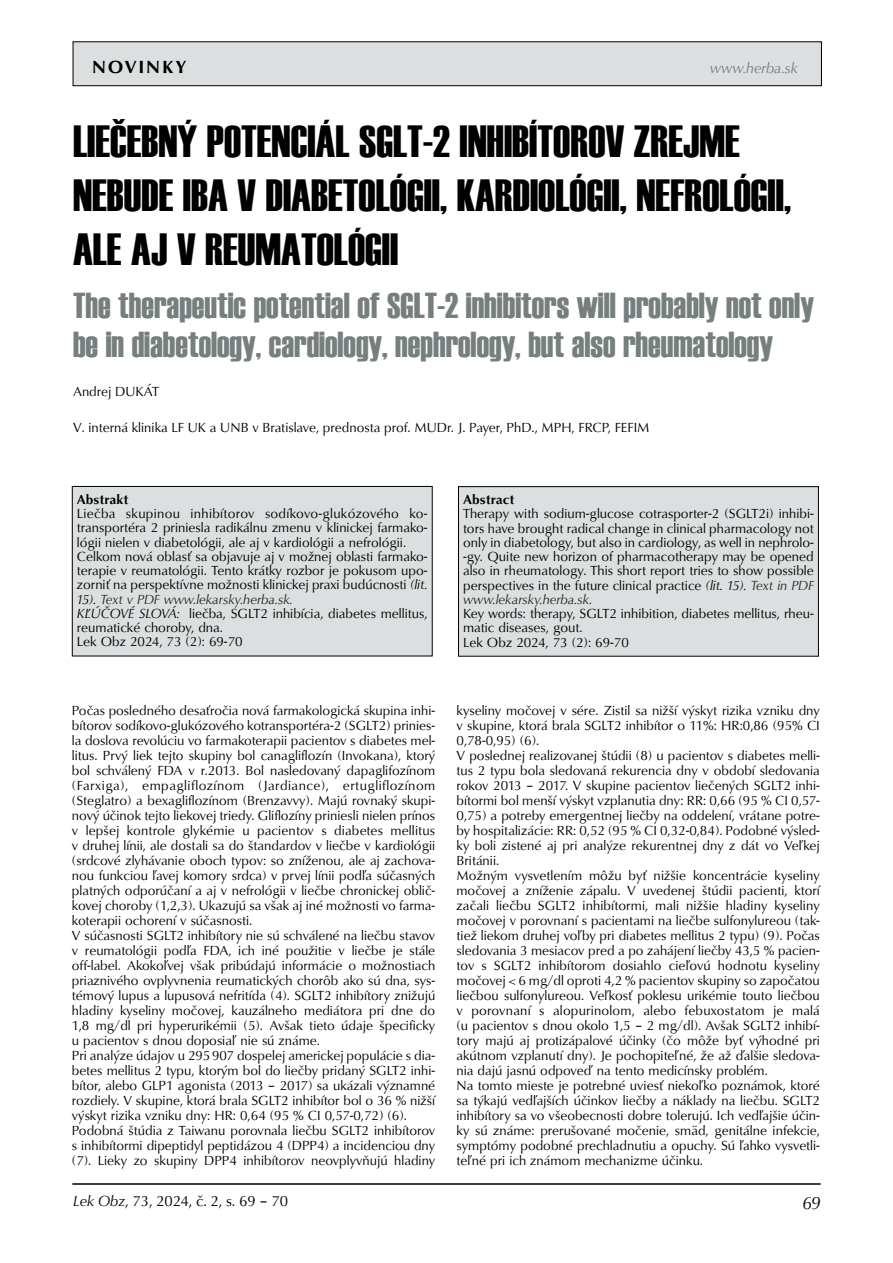
<style>
.page{position:relative;width:893px;height:1263px;background:#fff}
.page>*{position:absolute;margin:0;border:0;box-sizing:border-box;transform-origin:0 0}
.t1{font:45px/54px "Haettenschweiler";color:#000}
.t2{font:36px/39px "Haettenschweiler";color:#777e7e}
.t3{font:700 18px "URW Classico TEE";letter-spacing:.1em;color:#000}
.t4{font:italic 18px "URW Classico TEE";color:#000}
.t5{font:15px "URW Classico TEE";color:#000}
.t6{font:italic 15px "URW Classico TEE";color:#777e7e}
.t7{font:13.5px/15px "URW Classico TEE";color:#000}
.t8{font:700 13.5px "URW Classico TEE";color:#000}
.s1{font-style:italic}
.s2{font-style:italic;color:#252525}
</style>
<div class="page">
<div style="left:73px;top:42px;width:748px;height:44px;background:#dcdfe0"></div>
<div style="left:73px;top:41px;width:749px;height:45px;border:1px solid #000"></div>
<hr style="left:72px;top:1183px;width:749px;height:2px;background:#000">
<div style="left:72px;top:486px;width:360px;height:170px;background:#dcdfe0"></div>
<div style="left:72px;top:486px;width:361px;height:170px;border:1px solid #000"></div>
<div style="left:458px;top:487px;width:360px;height:169px;background:#dcdfe0"></div>
<div style="left:458px;top:486px;width:361px;height:171px;border:1px solid #000"></div>
<h3 class="t3" style="left:92px;top:56px;width:96px">Novin ky</h3>
<p class="t6" style="left:710px;top:59px;width:90px">www.herba.sk</p>
<h1 class="t1" style="left:73px;top:115px;width:719px">LIEČEBNÝ POTENCIÁL SGLT-2 INHIBÍTOROV ZREJME<br>NEBUDE IBA V DIABETOLÓGII, KARDIOLÓGII, NEFROLÓGII,<br>ALE AJ V REUMATOLÓGII</h1>
<h2 class="t2" style="left:73px;top:286px;width:742px">The therapeutic potential of SGLT-2 inhibitors will probably not only be in diabetology, cardiology, nephrology, but also rheumatology</h2>
<p class="t7" style="left:73px;top:384px;width:87px">Andrej DUKÁT</p>
<p class="t7" style="left:73px;top:420px;width:578px">V. interná klinika LF UK a UNB v Bratislave, prednosta prof. MUDr. J. Payer, PhD., MPH, FRCP, FEFIM</p>
<p class="t8" style="left:77px;top:491px;width:53px">Abstrakt</p>
<p class="t7" style="left:77px;top:507px;width:352px;line-height:14.2px">Liečba skupinou inhibítorov sodíkovo-glukózového ko&shy;transportéra 2 priniesla radikálnu zmenu v klinickej farmako&shy;lógii nielen v diabetológii, ale aj v kardiológii a nefrológii.<br>Celkom nová oblasť sa objavuje aj v možnej oblasti farmako&shy;terapie v reumatológii. Tento krátky rozbor je pokusom upo&shy;zorniť na perspektívne možnosti klinickej praxi budúcnosti <span class="s1">(lit.<br>15).</span> <span class="s2">Text v PDF www.lekarsky.herba.sk.<br></span><span class="s1">KĽÚČOVÉ SLOVÁ:</span> liečba, SGLT2 inhibícia, diabetes mellitus, reumatické choroby, dna.<br>Lek Obz 2024, 73 (2): 69-70</p>
<p class="t8" style="left:463px;top:491px;width:53px">Abstract</p>
<p class="t7" style="left:463px;top:507px;width:352px;line-height:14.2px;text-align:justify">Therapy with sodium-glucose cotrasporter-2 (SGLT2i) inhibi&shy;tors have brought radical change in clinical pharmacology not only in diabetology, but also in cardiology, as well in nephrolo--gy. Quite new horizon of pharmacotherapy may be opened also in rheumatology. This short report tries to show possible perspectives in the future clinical practice <span class="s1">(lit. 15).</span> <span class="s2">Text in PDF www.lekarsky.herba.sk.</span></p>
<p class="t7" style="left:463px;top:607px;width:352px;line-height:14.2px">Key words: therapy, SGLT2 inhibition, diabetes mellitus, rheu&shy;matic diseases, gout.<br>Lek Obz 2024, 73 (2): 69-70</p>
<p class="t7" style="left:72px;top:703px;width:365px">Počas posledného desaťročia nová farmakologická skupina inhi&shy;bítorov sodíkovo-glukózového kotransportéra-2 (SGLT2) prinies&shy;la doslova revolúciu vo farmakoterapii pacientov s diabetes mel&shy;litus. Prvý liek tejto skupiny bol canagliflozín (Invokana), ktorý bol schválený FDA v r.2013. Bol nasledovaný dapaglifozínom (Farxiga), empagliflozínom (Jardiance), ertugliflozínom (Steglatro) a bexagliflozínom (Brenzavvy). Majú rovnaký skupi&shy;nový účinok tejto liekovej triedy. Gliflozíny priniesli nielen prínos v lepšej kontrole glykémie u pacientov s diabetes mellitus v druhej línii, ale dostali sa do štandardov v liečbe v kardiológii (srdcové zlyhávanie oboch typov: so zníženou, ale aj zachova&shy;nou funkciou ľavej komory srdca) v prvej línii podľa súčasných platných odporúčaní a aj v nefrológii v liečbe chronickej oblič&shy;kovej choroby (1,2,3). Ukazujú sa však aj iné možnosti vo farma&shy;koterapii ochorení v súčasnosti.<br>V súčasnosti SGLT2 inhibítory nie sú schválené na liečbu stavov v reumatológii podľa FDA, ich iné použitie v liečbe je stále off-label. Akokoľvej však pribúdajú informácie o možnostiach priaznivého ovplyvnenia reumatických chorôb ako sú dna, sys&shy;témový lupus a lupusová nefritída (4). SGLT2 inhibítory znižujú hladiny kyseliny močovej, kauzálneho mediátora pri dne do 1,8 mg/dl pri hyperurikémii (5). Avšak tieto údaje špecificky u pacientov s dnou doposiaľ nie sú známe.<br>Pri analýze údajov u 295907 dospelej americkej populácie s dia&shy;betes mellitus 2 typu, ktorým bol do liečby pridaný SGLT2 inhi&shy;bítor, alebo GLP1 agonista (2013 – 2017) sa ukázali významné rozdiely. V skupine, ktorá brala SGLT2 inhibítor bol o 36 % nižší výskyt rizika vzniku dny: HR: 0,64 (95 % CI 0,57-0,72) (6).<br>Podobná štúdia z Taiwanu porovnala liečbu SGLT2 inhibítorov s inhibítormi dipeptidyl peptidázou 4 (DPP4) a incidenciou dny (7). Lieky zo skupiny DPP4 inhibítorov neovplyvňujú hladiny</p>
<p class="t7" style="left:457px;top:703px;width:365px">kyseliny močovej v sére. Zistil sa nižší výskyt rizika vzniku dny v skupine, ktorá brala SGLT2 inhibítor o 11%: HR:0,86 (95% CI 0,78-0,95) (6).<br>V poslednej realizovanej štúdii (8) u pacientov s diabetes melli&shy;tus 2 typu bola sledovaná rekurencia dny v období sledovania rokov 2013 – 2017. V skupine pacientov liečených SGLT2 inhi&shy;bítormi bol menší výskyt vzplanutia dny: RR: 0,66 (95 % CI 0,57- 0,75) a potreby emergentnej liečby na oddelení, vrátane potre&shy;by hospitalizácie: RR: 0,52 (95 % CI 0,32-0,84). Podobné výsled&shy;ky boli zistené aj pri analýze rekurentnej dny z dát vo Veľkej Británii.<br>Možným vysvetlením môžu byť nižšie koncentrácie kyseliny močovej a zníženie zápalu. V uvedenej štúdii pacienti, ktorí začali liečbu SGLT2 inhibítormi, mali nižšie hladiny kyseliny močovej v porovnaní s pacientami na liečbe sulfonylureou (tak&shy;tiež liekom druhej voľby pri diabetes mellitus 2 typu) (9). Počas sledovania 3 mesiacov pred a po zahájení liečby 43,5 % pacien&shy;tov s SGLT2 inhibítorom dosiahlo cieľovú hodnotu kyseliny močovej &lt; 6 mg/dl oproti 4,2 % pacientov skupiny so započatou liečbou sulfonylureou. Veľkosť poklesu urikémie touto liečbou v porovnaní s alopurinolom, alebo febuxostatom je malá (u pacientov s dnou okolo 1,5 – 2 mg/dl). Avšak SGLT2 inhibí&shy;tory majú aj protizápalové účinky (čo môže byť výhodné pri akútnom vzplanutí dny). Je pochopiteľné, že až ďalšie sledova&shy;nia dajú jasnú odpoveď na tento medicínsky problém.<br>Na tomto mieste je potrebné uviesť niekoľko poznámok, ktoré sa týkajú vedľajších účinkov liečby a náklady na liečbu. SGLT2 inhibítory sa vo všeobecnosti dobre tolerujú. Ich vedľajšie účin&shy;ky sú známe: prerušované močenie, smäd, genitálne infekcie, symptómy podobné prechladnutiu a opuchy. Sú ľahko vysvetli&shy;teľné pri ich známom mechanizme účinku.</p>
<p class="t5" style="left:73px;top:1191px;width:217px"><span class="s1">Lek Obz</span>, 73, 2024, č. 2, s. 69 – 70</p>
<h3 class="t4" style="left:803px;top:1191px;width:19px">69</h3>
</div>
